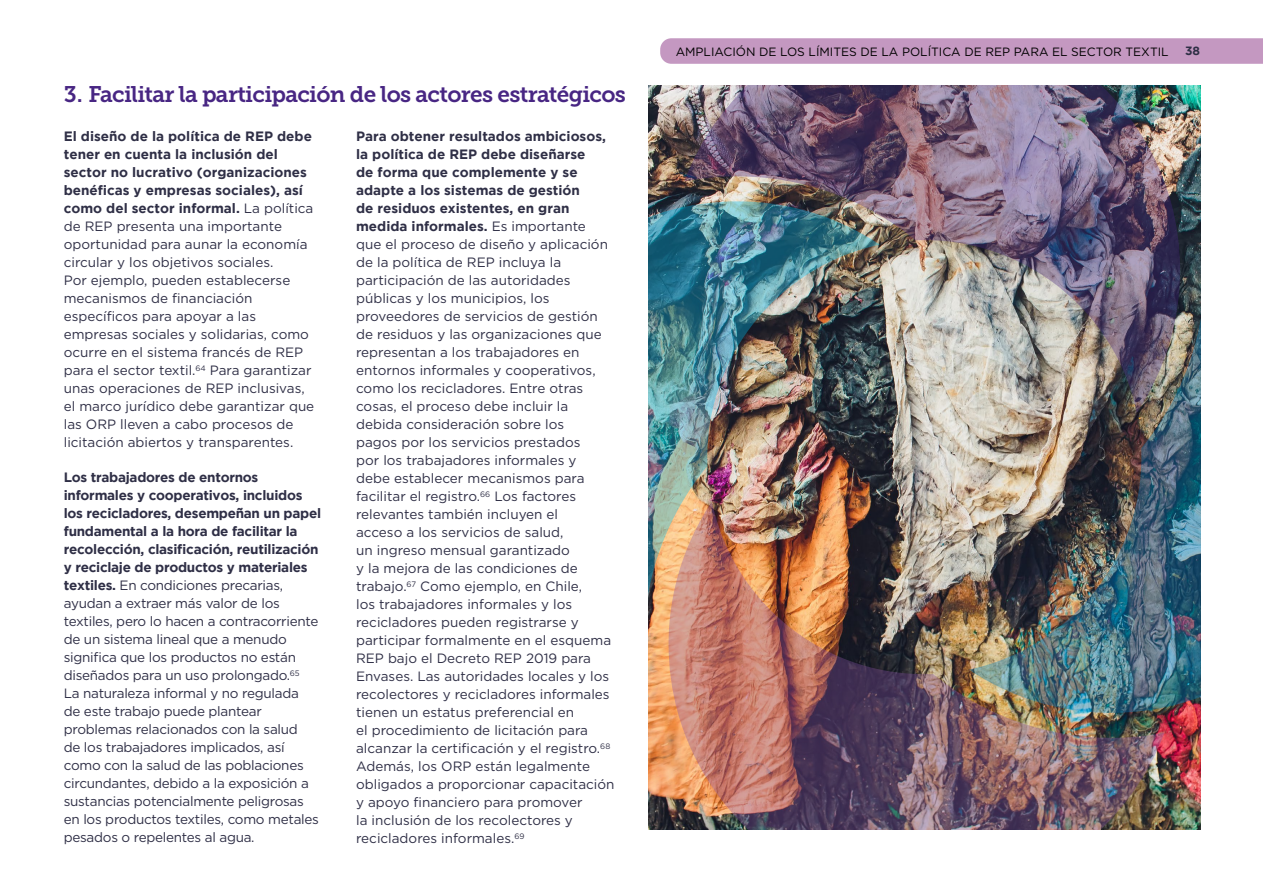
<style>
.page{position:relative;width:1263px;height:893px;background:#fff}
.page>*{position:absolute;margin:0;border:0;box-sizing:border-box;transform-origin:0 0}
.t1{font:22.5px "Museo Slab 700";letter-spacing:-.03em;color:#482683}
.t2{font:13.5px/18px "Gotham";color:#2f2f46}
.t3{font:13.5px/18px "Gotham";letter-spacing:-.02em;color:#2f2f46}
.t4{font:12px "Gotham";color:#000}
.t5{font:700 12px "Gotham";color:#2f2f46}
.s1{font-weight:700}
</style>
<div class="page">
<svg style="left:660px;top:38px;width:603px;height:26px;background:#c59ac2"></svg>
<img style="left:648px;top:85px;width:552px;height:744px">
<img style="left:668px;top:502px;width:496px;height:327px">
<img style="left:648px;top:201px;width:232px;height:496px">
<img style="left:969px;top:217px;width:231px;height:496px">
<img style="left:684px;top:85px;width:496px;height:328px">
<h1 class="t1" style="left:64px;top:81px;width:564px">3. Facilitar la participación de los actores estratégicos</h1>
<p class="t2" style="left:64px;top:127px;width:252px"><span class="s1">El diseño de la política de REP debe tener en cuenta la inclusión del sector no lucrativo (organizaciones benéficas y empresas sociales), así como del sector informal.</span> La política de REP presenta una importante oportunidad para aunar la economía circular y los objetivos sociales.<br>Por ejemplo, pueden establecerse mecanismos de financiación específicos para apoyar a las empresas sociales y solidarias, como ocurre en el sistema francés de REP para el sector textil.<sup>64</sup> Para garantizar unas operaciones de REP inclusivas, el marco jurídico debe garantizar que las ORP lleven a cabo procesos de licitación abiertos y transparentes.</p>
<p class="t3" style="left:64px;top:468px;width:259px"><span class="s1">Los trabajadores de entornos informales y cooperativos, incluidos los recicladores, desempeñan un papel fundamental a la hora de facilitar la recolección, clasificación, reutilización y reciclaje de productos y materiales textiles.</span> En condiciones precarias, ayudan a extraer más valor de los textiles, pero lo hacen a contracorriente de un sistema lineal que a menudo significa que los productos no están diseñados para un uso prolongado.<sup>65<br></sup>La naturaleza informal y no regulada<br>de este trabajo puede plantear problemas relacionados con la salud<br>de los trabajadores implicados, así como con la salud de las poblaciones circundantes, debido a la exposición a sustancias potencialmente peligrosas en los productos textiles, como metales pesados o repelentes al agua.</p>
<p class="t2" style="left:356px;top:127px;width:260px"><span class="s1">Para obtener resultados ambiciosos, la política de REP debe diseñarse<br>de forma que complemente y se adapte a los sistemas de gestión<br>de residuos existentes, en gran medida informales.</span> Es importante que el proceso de diseño y aplicación de la política de REP incluya la participación de las autoridades públicas y los municipios, los proveedores de servicios de gestión de residuos y las organizaciones que representan a los trabajadores en entornos informales y cooperativos, como los recicladores. Entre otras cosas, el proceso debe incluir la debida consideración sobre los<br>pagos por los servicios prestados<br>por los trabajadores informales y<br>debe establecer mecanismos para facilitar el registro.<sup>66</sup> Los factores relevantes también incluyen el<br>acceso a los servicios de salud,<br>un ingreso mensual garantizado<br>y la mejora de las condiciones de trabajo.<sup>67</sup> Como ejemplo, en Chile,<br>los trabajadores informales y los recicladores pueden registrarse y participar formalmente en el esquema REP bajo el Decreto REP 2019 para Envases. Las autoridades locales y los recolectores y recicladores informales tienen un estatus preferencial en<br>el procedimiento de licitación para alcanzar la certificación y el registro.<sup>68<br></sup>Además, los ORP están legalmente obligados a proporcionar capacitación y apoyo financiero para promover<br>la inclusión de los recolectores y recicladores informales.<sup>69</sup></p>
<p class="t4" style="left:676px;top:44px;width:494px">AMPLIACIÓN DE LOS LÍMITES DE LA POLÍTICA DE REP PARA EL SECTOR TEXTIL</p>
<p class="t5" style="left:1185px;top:44px;width:17px">38</p>
</div>
